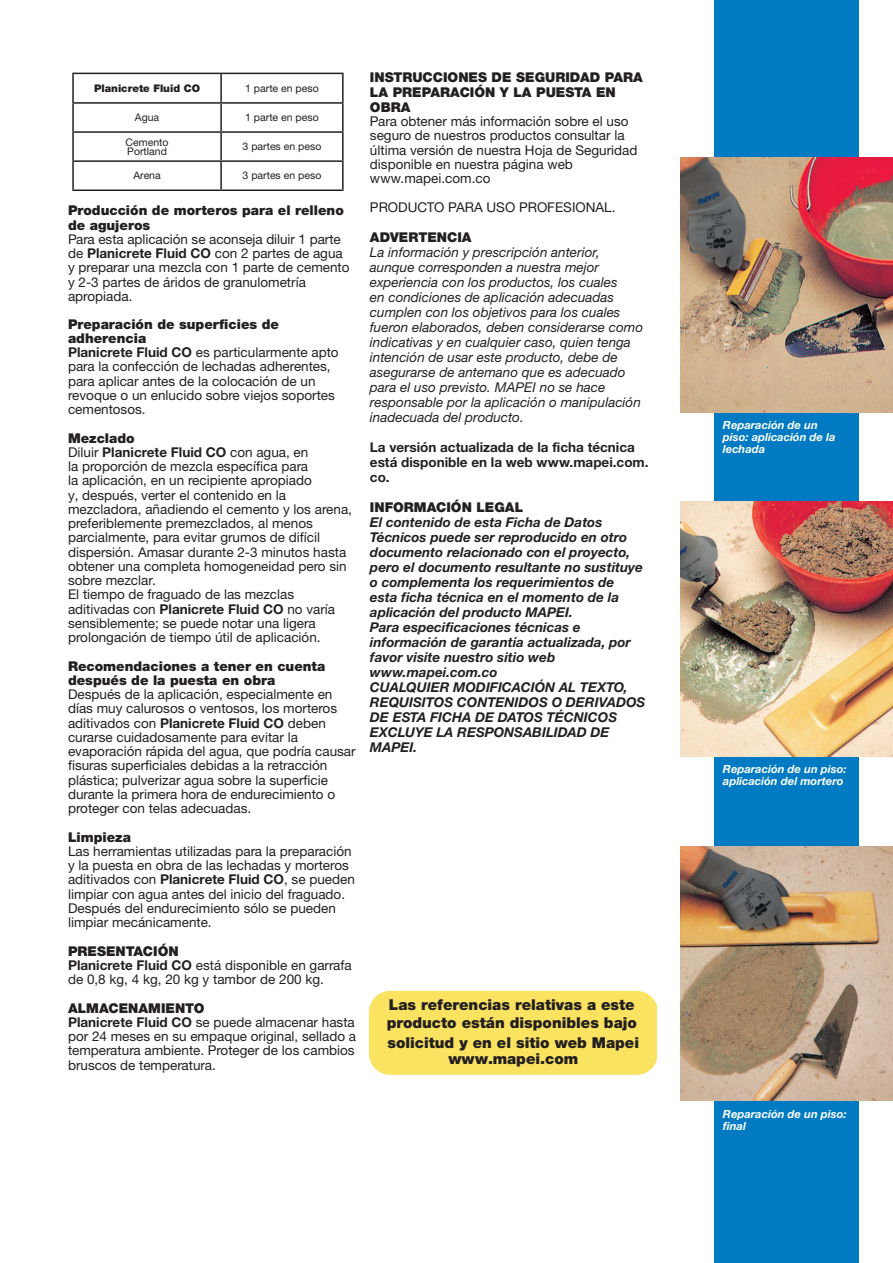
<style>
.page{position:relative;width:893px;height:1263px;background:#fff}
.page>*{position:absolute;margin:0;border:0;box-sizing:border-box;transform-origin:0 0}
.t1{font:900 15px/18px "Helvetica Neue LTW1 G";color:#231f20}
.Titoli{font:13.5px/14.2px "Helvetica Neue LTW1 G";color:#231f20}
.Testo_Base{font:13.5px/14.2px "Helvetica Neue LTW1 G";color:#231f20}
.t2{font:italic 700 13.5px "Helvetica Neue LTW1 G";color:#231f20}
.Testo_Base-2{font:italic 13.5px "Helvetica Neue LTW1 G";color:#231f20}
.Titoli-2{font:900 13.5px/14.2px "Helvetica Neue LTW1 G";color:#231f20}
.Testo_Base-3{font:900 13.5px/15px "Helvetica Neue LTW1 G";color:#231f20}
.Testo_Base-4{font:700 13.5px/15px "Helvetica Neue LTW1 G";color:#231f20}
.Didascalie{font:italic 700 11.25px/12px "Helvetica Neue LTW1 G";color:#fff}
.Titoli-3{font:10.5px "Helvetica Neue LTW1 G";color:#231f20}
.Titoli-4{font:900 10.5px "Helvetica Neue LTW1 G";color:#231f20}
.s1{font-weight:700}
</style>
<div class="page">
<div style="left:714px;top:0;width:145px;height:1263px;background:#007ac2"></div>
<img style="left:680px;top:157px;width:213px;height:255px">
<img style="left:680px;top:502px;width:213px;height:255px">
<img style="left:680px;top:846px;width:213px;height:255px">
<div style="left:369px;top:991px;width:288px;height:84px;background:#fae361"></div>
<hr style="left:72px;top:73px;width:149px;height:1px;background:#231f20">
<hr style="left:72px;top:74px;width:2px;height:28px;background:#231f20">
<hr style="left:221px;top:73px;width:123px;height:1px;background:#231f20">
<hr style="left:220px;top:74px;width:2px;height:28px;background:#231f20">
<hr style="left:342px;top:74px;width:2px;height:28px;background:#231f20">
<hr style="left:72px;top:102px;width:149px;height:2px;background:#231f20">
<hr style="left:72px;top:104px;width:2px;height:27px;background:#231f20">
<hr style="left:221px;top:102px;width:123px;height:2px;background:#231f20">
<hr style="left:220px;top:104px;width:2px;height:27px;background:#231f20">
<hr style="left:342px;top:104px;width:2px;height:27px;background:#231f20">
<hr style="left:72px;top:131px;width:149px;height:2px;background:#231f20">
<hr style="left:72px;top:133px;width:2px;height:27px;background:#231f20">
<hr style="left:221px;top:131px;width:123px;height:2px;background:#231f20">
<hr style="left:220px;top:133px;width:2px;height:27px;background:#231f20">
<hr style="left:342px;top:133px;width:2px;height:27px;background:#231f20">
<hr style="left:72px;top:160px;width:149px;height:2px;background:#231f20">
<hr style="left:72px;top:162px;width:2px;height:27px;background:#231f20">
<hr style="left:221px;top:160px;width:123px;height:2px;background:#231f20">
<hr style="left:220px;top:162px;width:2px;height:27px;background:#231f20">
<hr style="left:342px;top:162px;width:2px;height:27px;background:#231f20">
<hr style="left:72px;top:189px;width:149px;height:2px;background:#231f20">
<hr style="left:221px;top:189px;width:123px;height:2px;background:#231f20">
<p class="Titoli-4" style="left:94px;top:82px;width:107px">Planicrete Fluid CO</p>
<p class="Titoli-3" style="left:245px;top:82px;width:75px">1 parte en peso</p>
<p class="Titoli-3" style="left:135px;top:111px;width:26px">Agua</p>
<p class="Titoli-3" style="left:245px;top:111px;width:75px">1 parte en peso</p>
<p class="Titoli-3" style="left:126px;top:136px;width:44px">Cemento</p>
<p class="Titoli-3" style="left:127px;top:145px;width:41px">Portland</p>
<p class="Titoli-3" style="left:243px;top:140px;width:80px">3 partes en peso</p>
<p class="Titoli-3" style="left:133px;top:169px;width:29px">Arena</p>
<p class="Titoli-3" style="left:243px;top:169px;width:80px">3 partes en peso</p>
<p class="Titoli-2" style="left:68px;top:203px;width:277px">Producción de morteros para el relleno de agujeros</p>
<p class="Testo_Base" style="left:68px;top:232px;width:283px">Para esta aplicación se aconseja diluir 1 parte de <span class="s1">Planicrete Fluid CO</span> con 2 partes de agua y preparar una mezcla con 1 parte de cemento y 2-3 partes de áridos de granulometría apropiada.</p>
<p class="Titoli-2" style="left:68px;top:317px;width:213px">Preparación de superficies de adherencia</p>
<p class="Testo_Base" style="left:68px;top:345px;width:272px"><span class="s1">Planicrete Fluid CO</span> es particularmente apto para la confección de lechadas adherentes, para aplicar antes de la colocación de un revoque o un enlucido sobre viejos soportes cementosos.</p>
<p class="Titoli-2" style="left:68px;top:431px;width:68px">Mezclado</p>
<p class="Titoli" style="left:68px;top:445px;width:285px">Diluir <span class="s1">Planicrete Fluid CO</span> con agua, en<br>la proporción de mezcla específica para<br>la aplicación, en un recipiente apropiado<br>y, después, verter el contenido en la mezcladora, añadiendo el cemento y los arena, preferiblemente premezclados, al menos parcialmente, para evitar grumos de difícil dispersión. Amasar durante 2-3 minutos hasta obtener una completa homogeneidad pero sin sobre mezclar.</p>
<p class="Titoli" style="left:68px;top:587px;width:269px">El tiempo de fraguado de las mezclas aditivadas con <span class="s1">Planicrete Fluid CO</span> no varía sensiblemente; se puede notar una ligera prolongación de tiempo útil de aplicación.</p>
<p class="Titoli-2" style="left:68px;top:659px;width:259px">Recomendaciones a tener en cuenta después de la puesta en obra</p>
<p class="Titoli" style="left:68px;top:687px;width:289px">Después de la aplicación, especialmente en días muy calurosos o ventosos, los morteros aditivados con <span class="s1">Planicrete Fluid CO</span> deben curarse cuidadosamente para evitar la evaporación rápida del agua, que podría causar fisuras superficiales debidas a la retracción plástica; pulverizar agua sobre la superficie durante la primera hora de endurecimiento o proteger con telas adecuadas.</p>
<p class="Titoli-2" style="left:68px;top:830px;width:64px">Limpieza</p>
<p class="Titoli" style="left:68px;top:844px;width:288px">Las herramientas utilizadas para la preparación y la puesta en obra de las lechadas y morteros aditivados con <span class="s1">Planicrete Fluid CO</span>, se pueden limpiar con agua antes del inicio del fraguado.</p>
<p class="Titoli" style="left:68px;top:901px;width:269px">Después del endurecimiento sólo se pueden limpiar mecánicamente.</p>
<p class="Titoli-2" style="left:68px;top:944px;width:112px">PRESENTACIÓN</p>
<p class="Titoli" style="left:68px;top:958px;width:285px"><span class="s1">Planicrete Fluid CO</span> está disponible en garrafa de 0,8 kg, 4 kg, 20 kg y tambor de 200 kg.</p>
<p class="Titoli-2" style="left:68px;top:1001px;width:138px">ALMACENAMIENTO</p>
<p class="Titoli" style="left:68px;top:1015px;width:290px;text-align:justify"><span class="s1">Planicrete Fluid CO</span> se puede almacenar hasta por 24 meses en su empaque original, sellado a temperatura ambiente. Proteger de los cambios bruscos de temperatura.</p>
<p class="Testo_Base-3" style="left:370px;top:70px;width:275px">INSTRUCCIONES DE SEGURIDAD PARA<br>LA PREPARACIÓN Y LA PUESTA EN<br>OBRA</p>
<p class="Testo_Base" style="left:370px;top:114px;width:269px">Para obtener más información sobre el uso seguro de nuestros productos consultar la última versión de nuestra Hoja de Seguridad disponible en nuestra página web</p>
<p class="Testo_Base" style="left:370px;top:171px;width:122px">www.mapei.com.co</p>
<p class="Testo_Base" style="left:370px;top:200px;width:247px">PRODUCTO PARA USO PROFESIONAL.</p>
<p class="Testo_Base-3" style="left:370px;top:229px;width:103px">ADVERTENCIA</p>
<p class="Testo_Base-2" style="left:370px;top:244px;width:232px">La información y prescripción anterior,</p>
<p class="Testo_Base-2" style="left:370px;top:259px;width:231px">aunque corresponden a nuestra mejor</p>
<p class="Testo_Base-2" style="left:370px;top:274px;width:249px">experiencia con los productos, los cuales</p>
<p class="Testo_Base-2" style="left:370px;top:289px;width:246px">en condiciones de aplicación adecuadas</p>
<p class="Testo_Base-2" style="left:370px;top:304px;width:252px">cumplen con los objetivos para los cuales</p>
<p class="Testo_Base-2" style="left:370px;top:319px;width:275px">fueron elaborados, deben considerarse como</p>
<p class="Testo_Base-2" style="left:370px;top:334px;width:262px">indicativas y en cualquier caso, quien tenga</p>
<p class="Testo_Base-2" style="left:370px;top:349px;width:249px">intención de usar este producto, debe de</p>
<p class="Testo_Base-2" style="left:370px;top:364px;width:257px">asegurarse de antemano que es adecuado</p>
<p class="Testo_Base-2" style="left:370px;top:379px;width:237px">para el uso previsto. MAPEI no se hace</p>
<p class="Testo_Base-2" style="left:370px;top:394px;width:272px">responsable por la aplicación o manipulación</p>
<p class="Testo_Base-2" style="left:370px;top:409px;width:155px">inadecuada del producto.</p>
<p class="Testo_Base-4" style="left:370px;top:439px;width:266px">La versión actualizada de la ficha técnica</p>
<p class="Testo_Base-4" style="left:370px;top:454px;width:280px">está disponible en la web www.mapei.com. co.</p>
<p class="Testo_Base-3" style="left:370px;top:499px;width:155px">INFORMACIÓN LEGAL</p>
<p class="t2" style="left:370px;top:514px;width:234px">El contenido de esta Ficha de Datos</p>
<p class="t2" style="left:370px;top:529px;width:259px">Técnicos puede ser reproducido en otro</p>
<p class="t2" style="left:370px;top:544px;width:262px">documento relacionado con el proyecto,</p>
<p class="t2" style="left:370px;top:559px;width:275px">pero el documento resultante no sustituye</p>
<p class="t2" style="left:370px;top:574px;width:246px">o complementa los requerimientos de</p>
<p class="t2" style="left:370px;top:589px;width:251px">esta ficha técnica en el momento de la</p>
<p class="t2" style="left:370px;top:604px;width:204px">aplicación del producto MAPEI.</p>
<p class="t2" style="left:370px;top:619px;width:212px">Para especificaciones técnicas e</p>
<p class="t2" style="left:370px;top:634px;width:262px">información de garantía actualizada, por</p>
<p class="t2" style="left:370px;top:649px;width:187px">favor visite nuestro sitio web</p>
<p class="t2" style="left:370px;top:664px;width:129px">www.mapei.com.co</p>
<p class="t2" style="left:370px;top:679px;width:259px">CUALQUIER MODIFICACIÓN AL TEXTO,</p>
<p class="t2" style="left:370px;top:694px;width:277px">REQUISITOS CONTENIDOS O DERIVADOS</p>
<p class="t2" style="left:370px;top:709px;width:249px">DE ESTA FICHA DE DATOS TÉCNICOS</p>
<p class="t2" style="left:370px;top:724px;width:241px">EXCLUYE LA RESPONSABILIDAD DE</p>
<p class="t2" style="left:370px;top:739px;width:49px">MAPEI.</p>
<p class="t1" style="left:387px;top:996px;width:252px">Las referencias relativas a este producto están disponibles bajo</p>
<p class="t1" style="left:387px;top:1034px;width:253px;line-height:16.5px;text-align:center">solicitud y en el sitio web Mapei www.mapei.com</p>
<p class="Didascalie" style="left:723px;top:419px;width:114px">Reparación de un piso: aplicación de la lechada</p>
<p class="Didascalie" style="left:723px;top:763px;width:125px">Reparación de un piso: aplicación del mortero</p>
<p class="Didascalie" style="left:723px;top:1108px;width:125px">Reparación de un piso: final</p>
</div>
